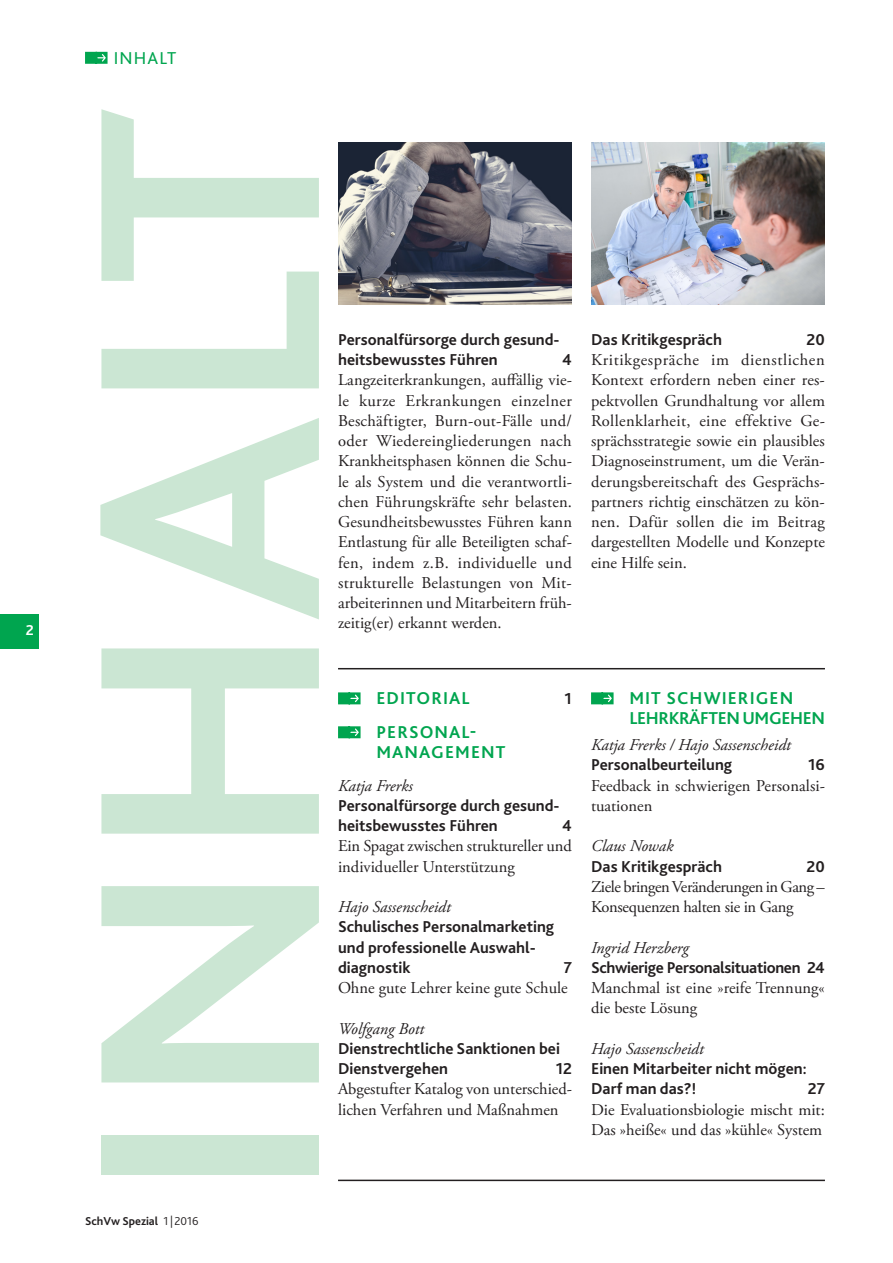
<style>
.page{position:relative;width:893px;height:1263px;background:#fff}
.page>*{position:absolute;margin:0;border:0;box-sizing:border-box;transform-origin:0 0}
.t1{font:700 330px "Bliss 2";color:#cbe6d3}
.t2{font:700 18px/19.5px "Bliss 2";letter-spacing:.06em;color:#00a54f}
.t3{font:18px "Bliss 2";letter-spacing:.065em;color:#00a54f}
.t4{font:16.5px/20.2px "Adobe Garamond Pro";color:#231f20}
.t5{font:700 16.5px/20.2px "Bliss 2";color:#231f20}
.t6{font:italic 16.5px "Adobe Garamond Pro";color:#231f20}
.t7{font:16.5px/20.2px "Adobe Garamond Pro";letter-spacing:-.03em;color:#231f20}
.t8{font:700 16.5px "Bliss 2";letter-spacing:-.02em;color:#231f20}
.t9{font:700 15px "Bliss 2";color:#fff}
.t10{font:700 12px "Bliss 2";color:#231f20}
.s1{font-weight:300}
</style>
<div class="page">
<div style="left:0;top:614px;width:38px;height:34px;background:#00a54f"></div>
<svg style="left:85px;top:52px;width:23px;height:12px"></svg>
<svg style="left:338px;top:692px;width:23px;height:12px"></svg>
<svg style="left:338px;top:726px;width:23px;height:12px"></svg>
<svg style="left:591px;top:692px;width:23px;height:12px"></svg>
<hr style="left:338px;top:668px;width:487px;height:1px;background:#231f20">
<hr style="left:338px;top:1179px;width:487px;height:2px;background:#231f20">
<img style="left:338px;top:142px;width:234px;height:162px">
<img style="left:591px;top:142px;width:234px;height:162px">
<p class="t9" style="left:26px;top:621px;width:10px">2</p>
<p class="t3" style="left:114px;top:47px;width:64px">inhalt</p>
<h1 class="t1" style="left:4px;top:1201px;width:1089px;rotate:-90deg">INHALT</h1>
<p class="t10" style="left:85px;top:1213px;width:115px">SchVw Spezial <span class="s1">1 |2016</span></p>
<p class="t5" style="left:338px;top:329px;width:223px">Personalfürsorge durch gesund&shy;heitsbewusstes Führen</p>
<p class="t5" style="left:562px;top:349px;width:11px">4</p>
<p class="t4" style="left:338px;top:371px;width:236px;text-align:justify">Langzeiterkrankungen, auffällig vie&shy;le kurze Erkrankungen einzelner Beschäftigter, Burn-out-Fälle und/ oder Wiedereingliederungen nach Krankheitsphasen können die Schu&shy;le als System und die verantwortli&shy;chen Führungskräfte sehr belasten.<br>Gesundheitsbewusstes Führen kann Entlastung für alle Beteiligten schaf&shy;fen, indem z.B. individuelle und strukturelle Belastungen von Mit&shy;arbeiterinnen und Mitarbeitern früh&shy;zeitig(er) erkannt werden.</p>
<p class="t2" style="left:376px;top:688px;width:92px">editorial</p>
<p class="t5" style="left:565px;top:688px;width:9px">1</p>
<p class="t2" style="left:376px;top:722px;width:131px">Personal&shy;management</p>
<p class="t6" style="left:338px;top:775px;width:76px">Katja Frerks</p>
<p class="t5" style="left:338px;top:795px;width:223px">Personalfürsorge durch gesund&shy;heitsbewusstes Führen</p>
<p class="t5" style="left:562px;top:815px;width:11px">4</p>
<p class="t4" style="left:338px;top:836px;width:235px">Ein Spagat zwischen struktureller und individueller Unterstützung</p>
<p class="t6" style="left:338px;top:897px;width:114px">Hajo Sassenscheidt</p>
<p class="t5" style="left:338px;top:916px;width:218px">Schulisches Personalmarketing und professionelle Auswahl&shy;diagnostik</p>
<p class="t5" style="left:564px;top:957px;width:10px">7</p>
<p class="t4" style="left:338px;top:978px;width:231px">Ohne gute Lehrer keine gute Schule</p>
<p class="t6" style="left:338px;top:1018px;width:88px">Wolfgang Bott</p>
<p class="t5" style="left:338px;top:1038px;width:223px">Dienstrechtliche Sanktionen bei<br>Dienstvergehen</p>
<p class="t5" style="left:556px;top:1058px;width:18px">12</p>
<p class="t4" style="left:338px;top:1079px;width:236px">Abgestufter Katalog von unterschied&shy;lichen Verfahren und Maßnahmen</p>
<p class="t5" style="left:591px;top:329px;width:132px">Das Kritikgespräch</p>
<p class="t5" style="left:807px;top:329px;width:20px">20</p>
<p class="t4" style="left:591px;top:350px;width:236px;text-align:justify">Kritikgespräche im dienstlichen Kontext erfordern neben einer res&shy;pektvollen Grundhaltung vor allem Rollenklarheit, eine effektive Ge&shy;sprächsstrategie sowie ein plausibles Diagnoseinstrument, um die Verän&shy;derungsbereitschaft des Gesprächs&shy;partners richtig einschätzen zu kön&shy;nen. Dafür sollen die im Beitrag dargestellten Modelle und Konzepte eine Hilfe sein.</p>
<p class="t2" style="left:629px;top:688px;width:197px;text-indent:-15px">M it schwierigen<br>Lehrkräften umgehen</p>
<p class="t6" style="left:591px;top:735px;width:201px">Katja Frerks / Hajo Sassenscheidt</p>
<p class="t5" style="left:591px;top:754px;width:143px">Personalbeurteilung</p>
<p class="t5" style="left:808px;top:754px;width:18px">16</p>
<p class="t4" style="left:591px;top:776px;width:235px">Feedback in schwierigen Personalsi&shy;tuationen</p>
<p class="t6" style="left:591px;top:836px;width:84px">Claus Nowak</p>
<p class="t5" style="left:591px;top:855px;width:132px">Das Kritikgespräch</p>
<p class="t5" style="left:807px;top:855px;width:20px">20</p>
<p class="t7" style="left:591px;top:877px;width:235px">Ziele bringen Veränderungen in Gang –<br>Konsequenzen halten sie in Gang</p>
<p class="t6" style="left:591px;top:937px;width:99px">Ingrid Herzberg</p>
<p class="t8" style="left:591px;top:957px;width:235px">Schwierige Personalsituationen 24</p>
<p class="t4" style="left:591px;top:978px;width:235px">Manchmal ist eine »reife Trennung« die beste Lösung</p>
<p class="t6" style="left:591px;top:1039px;width:114px">Hajo Sassenscheidt</p>
<p class="t5" style="left:591px;top:1058px;width:217px">Einen M itarbeiter nicht mögen:<br>Darf man das?!</p>
<p class="t5" style="left:808px;top:1078px;width:19px">27</p>
<p class="t4" style="left:591px;top:1100px;width:235px">Die Evaluationsbiologie mischt mit:<br>Das »heiße« und das »kühle« System</p>
</div>
